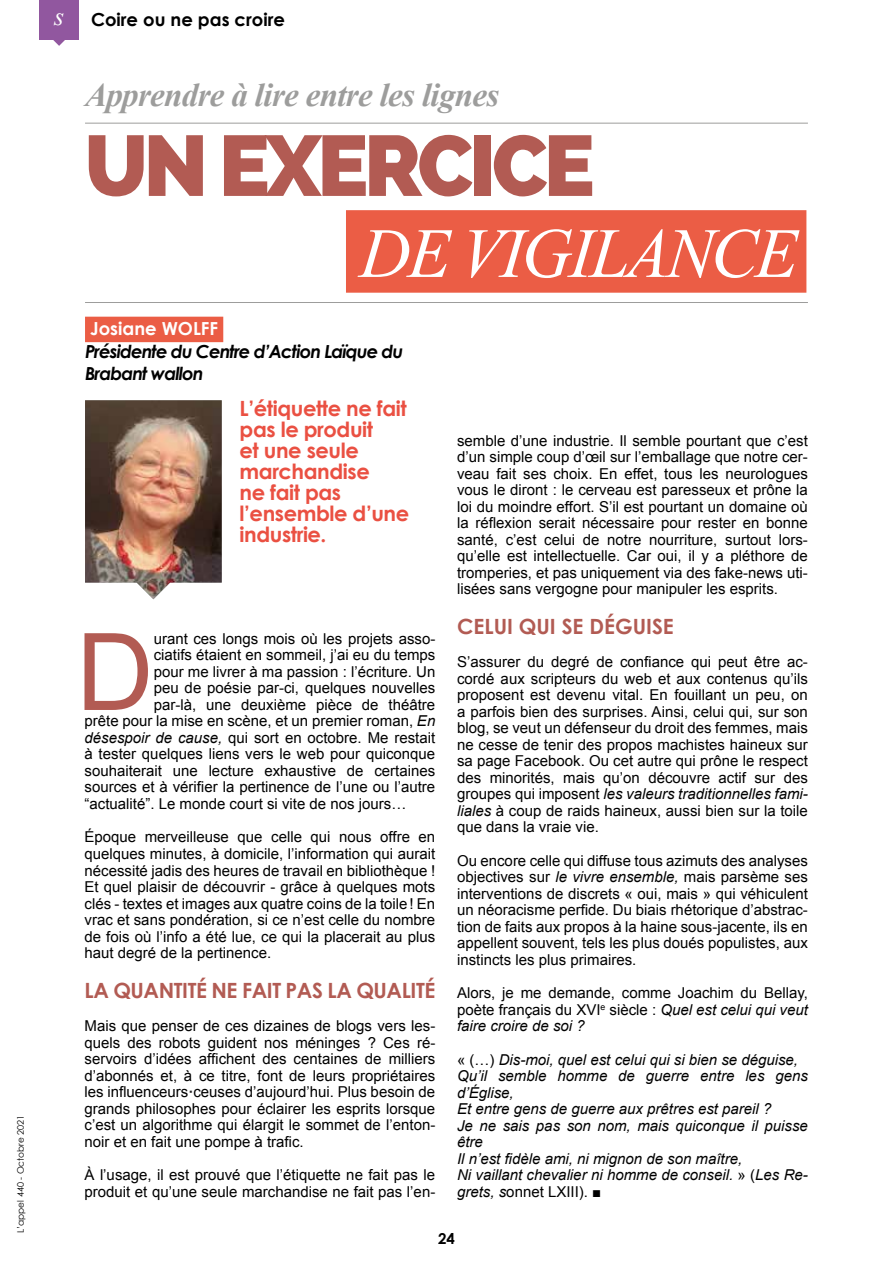
<style>
.page{position:relative;width:893px;height:1263px;background:#fff}
.page>*{position:absolute;margin:0;border:0;box-sizing:border-box;transform-origin:0 0}
.t1{font:107.25px "Arial";color:#b25b53}
.t2{font:800 85.5px "Raleway";letter-spacing:-.05em;color:#b25b53}
.t3{font:italic 70.5px "Times New Roman";letter-spacing:-.04em;color:#fff}
.t4{font:italic 700 33px "Times New Roman";letter-spacing:-.02em;color:#9d9d9c}
.t5{font:700 21px/21px "Century Gothic";letter-spacing:-.02em;color:#ea5042}
.t6{font:700 21px "Century Gothic";letter-spacing:-.02em;color:#b25b53}
.t7{font:700 21px "Century Gothic";color:#b25b53}
.t8{font:italic 700 18px/22.5px "Century Gothic";letter-spacing:-.05em;color:#000}
.t9{font:700 18px "Century Gothic";color:#000}
.t10{font:700 18px "Century Gothic";color:#fff}
.t11{font:15px/16.5px "Arial";color:#000;text-align:justify}
.t12{font:italic 15px/16.5px "Arial";color:#000}
.t13{font:700 15px "Century Gothic";color:#000}
.t14{font:9px "Century Gothic";color:#000}
.s1{font-family:"Times New Roman";font-weight:400;font-style:italic;font-size:26.1px;color:#fff}
.s2{font-style:italic}
.s3{font-weight:700;color:#202122}
.s4{font-style:normal}
.s5{font-family:"Times New Roman";font-style:normal}
</style>
<div class="page">
<div style="left:39px;top:0;width:40px;height:39px;background:#91579f"></div>
<svg style="left:53px;top:39px;width:13px;height:7px"></svg>
<hr style="left:85px;top:123px;width:723px;height:1px;background:#9d9d9c">
<hr style="left:85px;top:302px;width:723px;height:1px;background:#9d9d9c">
<div style="left:346px;top:210px;width:460px;height:83px;background:#eb5d45"></div>
<img style="left:85px;top:400px;width:137px;height:199px">
<div style="left:85px;top:317px;width:138px;height:25px;background:#eb5d45"></div>
<p class="t14" style="left:15px;top:1233px;width:120px;rotate:-90deg">L’appel 440 - Octobre 2021</p>
<p class="t9" style="left:54px;top:8px;width:232px"><span class="s1">s</span> Coire ou ne pas croire</p>
<h3 class="t4" style="left:85px;top:76px;width:416px">Apprendre à lire entre les lignes</h3>
<h2 class="t2" style="left:85px;top:116px;width:512px">UN EXERCICE</h2>
<h3 class="t3" style="left:360px;top:214px;width:440px">DE VIGILANCE</h3>
<p class="t10" style="left:90px;top:317px;width:130px">Josiane WOLFF</p>
<p class="t8" style="left:85px;top:340px;width:320px">Présidente du Centre d’Action Laïque du<br>Brabant wallon</p>
<h3 class="t5" style="left:240px;top:397px;width:171px">L’étiquette ne fait pas le produit<br>et une seule marchandise<br>ne fait pas l’ensemble d’une industrie.</h3>
<h1 class="t1" style="left:76px;top:613px;width:79px">D</h1>
<p class="t11" style="left:154px;top:630px;width:283px">urant ces longs mois où les projets asso-</p>
<p class="t11" style="left:154px;top:647px;width:283px">ciatifs étaient en sommeil, j’ai eu du temps</p>
<p class="t11" style="left:154px;top:663px;width:283px">pour me livrer à ma passion : l’écriture. Un</p>
<p class="t11" style="left:154px;top:680px;width:283px">peu de poésie par-ci, quelques nouvelles</p>
<p class="t11" style="left:154px;top:696px;width:283px">par-là, une deuxième pièce de théâtre</p>
<p class="t11" style="left:85px;top:713px;width:352px">prête pour la mise en scène, et un premier roman, <span class="s2">En</span></p>
<p class="t11" style="left:85px;top:729px;width:352px"><span class="s2">désespoir de cause,</span> qui sort en octobre. Me restait</p>
<p class="t11" style="left:85px;top:746px;width:352px">à tester quelques liens vers le web pour quiconque</p>
<p class="t11" style="left:85px;top:762px;width:352px">souhaiterait une lecture exhaustive de certaines</p>
<p class="t11" style="left:85px;top:779px;width:352px">sources et à vérifier la pertinence de l’une ou l’autre</p>
<p class="t11" style="left:85px;top:795px;width:323px">“actualité”. Le monde court si vite de nos jours…</p>
<p class="t11" style="left:85px;top:829px;width:352px">Époque merveilleuse que celle qui nous offre en quelques minutes, à domicile, l’information qui aurait nécessité jadis des heures de travail en bibliothèque !<br>Et quel plaisir de découvrir - grâce à quelques mots clés - textes et images aux quatre coins de la toile! En vrac et sans pondération, si ce n’est celle du nombre de fois où l’info a été lue, ce qui la placerait au plus haut degré de la pertinence.</p>
<h3 class="t6" style="left:85px;top:976px;width:352px">LA QUANTITÉ NE FAIT PAS LA QUALITÉ</h3>
<p class="t11" style="left:85px;top:1017px;width:352px">Mais que penser de ces dizaines de blogs vers les&shy;quels des robots guident nos méninges ? Ces ré&shy;servoirs d’idées affichent des centaines de milliers d’abonnés et, à ce titre, font de leurs propriétaires les influenceurs<span class="s3">·</span>ceuses d’aujourd’hui. Plus besoin de grands philosophes pour éclairer les esprits lorsque c’est un algorithme qui élargit le sommet de l’enton&shy;noir et en fait une pompe à trafic.</p>
<p class="t11" style="left:85px;top:1166px;width:352px">À l’usage, il est prouvé que l’étiquette ne fait pas le produit et qu’une seule marchandise ne fait pas l’en-</p>
<p class="t11" style="left:457px;top:432px;width:352px">semble d’une industrie. Il semble pourtant que c’est d’un simple coup d’œil sur l’emballage que notre cer&shy;veau fait ses choix. En effet, tous les neurologues vous le diront : le cerveau est paresseux et prône la loi du moindre effort. S’il est pourtant un domaine où la réflexion serait nécessaire pour rester en bonne santé, c’est celui de notre nourriture, surtout lors&shy;qu’elle est intellectuelle. Car oui, il y a pléthore de tromperies, et pas uniquement via des fake-news uti&shy;lisées sans vergogne pour manipuler les esprits.</p>
<h3 class="t7" style="left:457px;top:613px;width:218px">CELUI QUI SE DÉGUISE</h3>
<p class="t11" style="left:457px;top:654px;width:352px">S’assurer du degré de confiance qui peut être ac&shy;cordé aux scripteurs du web et aux contenus qu’ils proposent est devenu vital. En fouillant un peu, on a parfois bien des surprises. Ainsi, celui qui, sur son blog, se veut un défenseur du droit des femmes, mais ne cesse de tenir des propos machistes haineux sur sa page Facebook. Ou cet autre qui prône le respect des minorités, mais qu’on découvre actif sur des groupes qui imposent <span class="s2">les valeurs traditionnelles fami&shy;liales</span> à coup de raids haineux, aussi bien sur la toile que dans la vraie vie.</p>
<p class="t11" style="left:457px;top:852px;width:352px">Ou encore celle qui diffuse tous azimuts des analyses objectives sur <span class="s2">le vivre ensemble,</span> mais parsème ses interventions de discrets « oui, mais » qui véhiculent un néoracisme perfide. Du biais rhétorique d’abstrac&shy;tion de faits aux propos à la haine sous-jacente, ils en appellent souvent, tels les plus doués populistes, aux instincts les plus primaires.</p>
<p class="t11" style="left:457px;top:985px;width:352px">Alors, je me demande, comme Joachim du Bellay, poète français du XVI<sup>e</sup> siècle : <span class="s2">Quel est celui qui veut faire croire de soi ?</span></p>
<p class="t12" style="left:457px;top:1051px;width:352px"><span class="s4">« (…)</span> Dis-moi, quel est celui qui si bien se déguise, Qu’il semble homme de guerre entre les gens d’Église,<br>Et entre gens de guerre aux prêtres est pareil ?<br>Je ne sais pas son nom, mais quiconque il puisse être<br>Il n’est fidèle ami, ni mignon de son maître,<br>Ni vaillant chevalier ni homme de conseil. <span class="s4">» (</span>Les Re&shy;grets, s<span class="s4">onnet LXIII).</span> <span class="s5">■</span></p>
<p class="t13" style="left:438px;top:1229px;width:18px">24</p>
</div>
